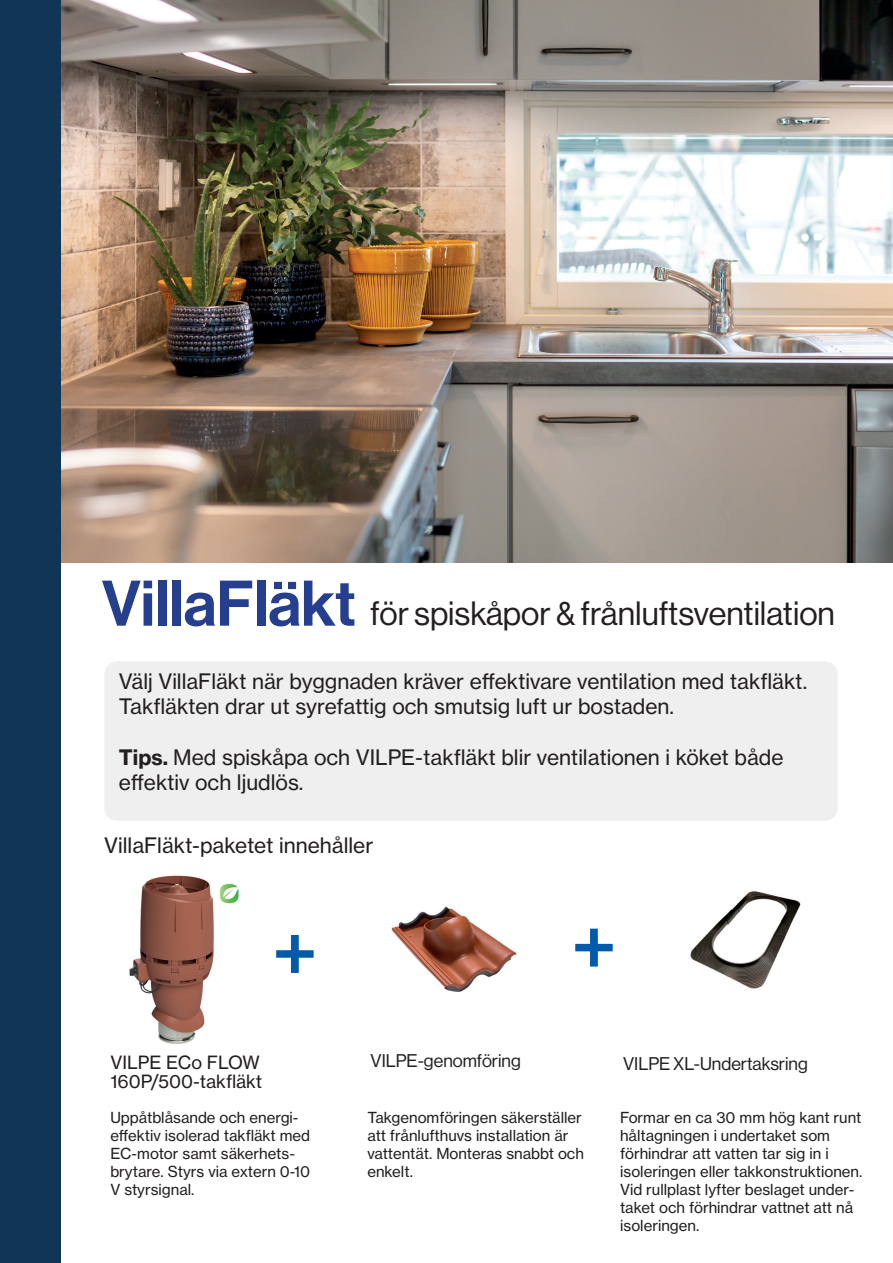
<style>
.page{position:relative;width:893px;height:1263px;background:#fff}
.page>*{position:absolute;margin:0;border:0;box-sizing:border-box;transform-origin:0 0}
.t1{font:75px "N Haas Grotesk DS Pro 65 Md";color:#015aaa}
.t2{font:63px "N Haas Grotesk DS Pro 65 Md";color:#253f8e}
.t3{font:33px "N Haas Grotesk DS Pro 55 Rg";color:#231f20}
.t4{font:21px/25.2px "N Haas Grotesk TX Pro 55 Rg";color:#231f20}
.t5{font:18px "N Haas Grotesk DS Pro 55 Rg";color:#231f20}
.t6{font:18px/19.5px "N Haas Grotesk TX Pro 55 Rg";color:#231f20}
.t7{font:15px/18px "N Haas Grotesk TX Pro 55 Rg";color:#231f20}
.s1{font-family:"N Haas Grotesk TX Pro 75 Bd"}
</style>
<div class="page">
<div style="left:104px;top:661px;width:734px;height:160px;background:#efeff0;border-radius:13px"></div>
<img style="left:61px;top:0;width:832px;height:563px">
<img style="left:129px;top:875px;width:110px;height:169px">
<img style="left:391px;top:906px;width:126px;height:86px">
<img style="left:690px;top:891px;width:111px;height:98px">
<div style="left:0;top:0;width:61px;height:1263px;background:#113555"></div>
<p class="t2" style="left:102px;top:567px;width:256px">VillaFläkt</p>
<p class="t3" style="left:370px;top:595px;width:466px">för spiskåpor &amp; frånluftsventilation</p>
<p class="t4" style="left:119px;top:669px;width:690px">Välj VillaFläkt när byggnaden kräver effektivare ventilation med takfläkt.<br>Takfläkten drar ut syrefattig och smutsig luft ur bostaden.</p>
<p class="t4" style="left:119px;top:744px;width:666px"><span class="s1">Tips.</span> Med spiskåpa och VILPE-takfläkt blir ventilationen i köket både effektiv och ljudlös.</p>
<p class="t4" style="left:104px;top:833px;width:270px">VillaFläkt-paketet innehåller</p>
<p class="t1" style="left:274px;top:909px;width:44px">+</p>
<p class="t1" style="left:573px;top:902px;width:44px">+</p>
<p class="t6" style="left:110px;top:1052px;width:153px">VILPE ECo FLOW<br>160P/500-takfläkt</p>
<p class="t5" style="left:370px;top:1050px;width:152px">VILPE-genomföring</p>
<p class="t5" style="left:623px;top:1053px;width:186px">VILPE XL-Undertaksring</p>
<p class="t7" style="left:110px;top:1108px;width:201px">Uppåtblåsande och energi&shy;effektiv isolerad takfläkt med<br>EC-motor samt säkerhets&shy;brytare. Styrs via extern 0-10<br>V styrsignal.</p>
<p class="t7" style="left:620px;top:1108px;width:244px">Formar en ca 30 mm hög kant runt håltagningen i undertaket som förhindrar att vatten tar sig in i isoleringen eller takkonstruktionen.<br>Vid rullplast lyfter beslaget under&shy;taket och förhindrar vattnet att nå isoleringen.</p>
<p class="t7" style="left:367px;top:1108px;width:218px">Takgenomföringen säkerställer att frånlufthuvs installation är vattentät. Monteras snabbt och enkelt.</p>
</div>
